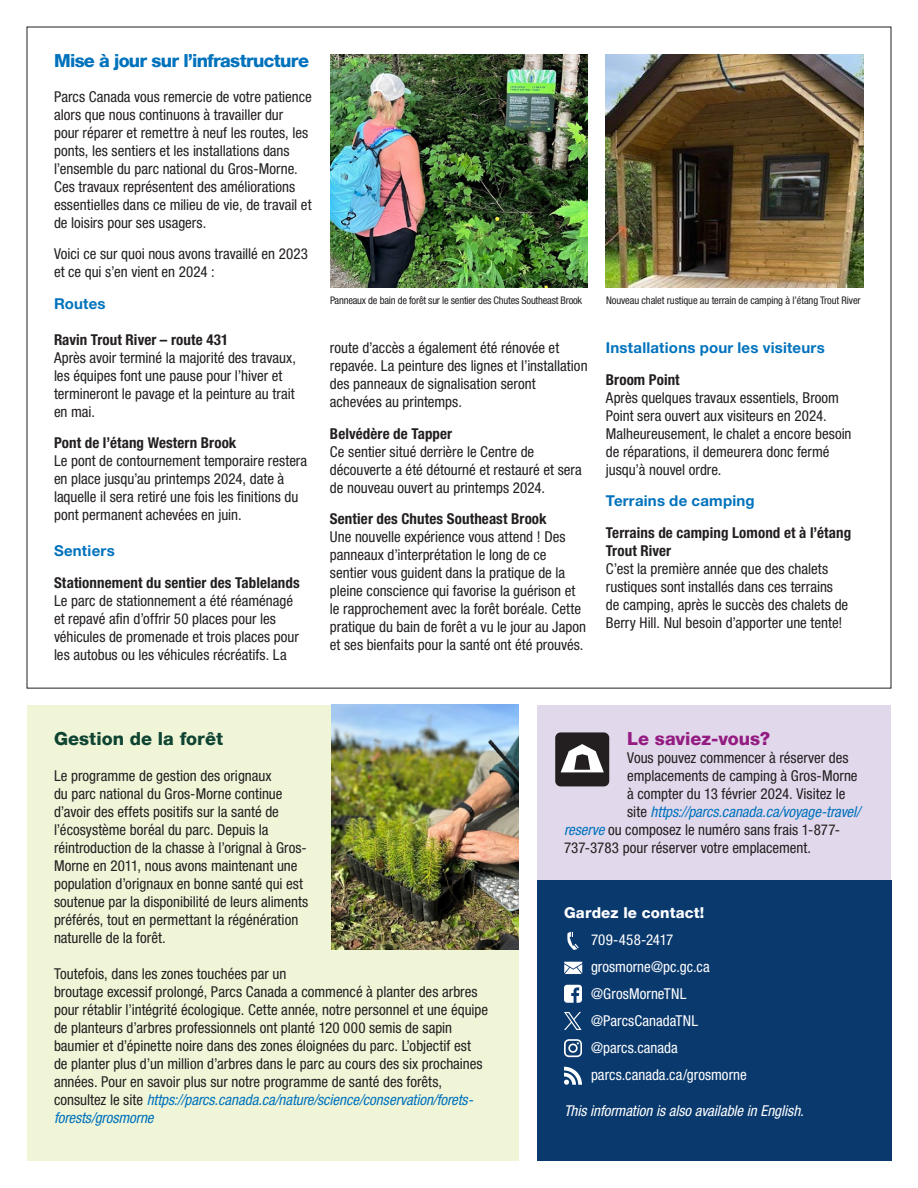
<style>
.page{position:relative;width:918px;height:1188px;background:#fff}
.page>*{position:absolute;margin:0;border:0;box-sizing:border-box;transform-origin:0 0}
.t1{font:800 18px "Helvetica Neue LT";letter-spacing:-.035em;color:#0072bc}
.t2{font:800 18px "Helvetica Neue LT";letter-spacing:.005em;color:#0e4431}
.t3{font:800 18px "Helvetica Neue LT";color:#941b82}
.t4{font:condensed 15px/18px "Helvetica Neue LT Std";color:#231f20}
.t5{font:700 condensed 15px/18px "Helvetica Neue LT Std";letter-spacing:.005em;color:#231f20}
.t6{font:condensed 15px/27px "Helvetica Neue LT Std";letter-spacing:.005em;color:#fff}
.t7{font:700 15px "Helvetica Neue LT Std";letter-spacing:.015em;color:#0072bc}
.t8{font:italic condensed 15px "Helvetica Neue LT Std";color:#0072bc}
.t9{font:italic condensed 15px "Helvetica Neue LT Std";color:#fff}
.t10{font:800 15px "Helvetica Neue LT";letter-spacing:.01em;color:#fff}
.t11{font:condensed 10.5px "Helvetica Neue LT Std";letter-spacing:-.02em;color:#231f20}
.s1{font-style:italic;color:#0072bc}
.s2{font-style:normal;color:#231f20}
</style>
<div class="page">
<div style="left:537px;top:880px;width:354px;height:281px;background:#0a396e"></div>
<div style="left:27px;top:705px;width:492px;height:456px;background:#f0f5d8"></div>
<img style="left:332px;top:705px;width:187px;height:245px">
<svg style="left:564px;top:1012px;width:18px;height:18px"></svg>
<svg style="left:564px;top:1039px;width:18px;height:18px"></svg>
<svg style="left:564px;top:985px;width:18px;height:18px"></svg>
<div style="left:537px;top:705px;width:354px;height:175px;background:#e2d8eb"></div>
<div style="left:555px;top:732px;width:54px;height:54px;background:#231f20;border-radius:5px"></div>
<svg style="left:561px;top:744px;width:43px;height:28px"></svg>
<svg style="left:567px;top:932px;width:12px;height:18px"></svg>
<svg style="left:564px;top:962px;width:18px;height:12px"></svg>
<svg style="left:564px;top:1067px;width:18px;height:18px"></svg>
<img style="left:330px;top:54px;width:258px;height:233px">
<img style="left:606px;top:54px;width:258px;height:233px">
<p class="t1" style="left:54px;top:50px;width:257px">Mise à jour sur l’infrastructure</p>
<p class="t4" style="left:54px;top:87px;width:259px">Parcs Canada vous remercie de votre patience alors que nous continuons à travailler dur pour réparer et remettre à neuf les routes, les ponts, les sentiers et les installations dans l’ensemble du parc national du Gros-Morne.<br>Ces travaux représentent des améliorations essentielles dans ce milieu de vie, de travail et de loisirs pour ses usagers.</p>
<p class="t4" style="left:54px;top:245px;width:255px">Voici ce sur quoi nous avons travaillé en 2023 et ce qui s’en vient en 2024 :</p>
<p class="t7" style="left:54px;top:294px;width:53px">Routes</p>
<p class="t5" style="left:54px;top:330px;width:176px">Ravin Trout River – route 431</p>
<p class="t4" style="left:54px;top:348px;width:244px">Après avoir terminé la majorité des travaux, les équipes font une pause pour l’hiver et termineront le pavage et la peinture au trait en mai.</p>
<p class="t5" style="left:54px;top:434px;width:184px">Pont de l’étang Western Brook</p>
<p class="t4" style="left:54px;top:452px;width:255px">Le pont de contournement temporaire restera en place jusqu’au printemps 2024, date à laquelle il sera retiré une fois les finitions du pont permanent achevées en juin.</p>
<p class="t7" style="left:54px;top:542px;width:62px">Sentiers</p>
<p class="t5" style="left:54px;top:573px;width:247px">Stationnement du sentier des Tablelands</p>
<p class="t4" style="left:54px;top:591px;width:246px">Le parc de stationnement a été réaménagé et repavé afin d’offrir 50 places pour les véhicules de promenade et trois places pour les autobus ou les véhicules récréatifs. La</p>
<p class="t11" style="left:330px;top:294px;width:254px">Panneaux de bain de forêt sur le sentier des Chutes Southeast Brook</p>
<p class="t11" style="left:606px;top:294px;width:256px">Nouveau chalet rustique au terrain de camping à l’étang Trout River</p>
<p class="t4" style="left:330px;top:339px;width:259px">route d’accès a également été rénovée et repavée. La peinture des lignes et l’installation des panneaux de signalisation seront achevées au printemps.</p>
<p class="t5" style="left:330px;top:424px;width:124px">Belvédère de Tapper</p>
<p class="t4" style="left:330px;top:442px;width:253px">Ce sentier situé derrière le Centre de découverte a été détourné et restauré et sera de nouveau ouvert au printemps 2024.</p>
<p class="t5" style="left:330px;top:510px;width:218px">Sentier des Chutes Southeast Brook</p>
<p class="t4" style="left:330px;top:528px;width:258px">Une nouvelle expérience vous attend ! Des panneaux d’interprétation le long de ce sentier vous guident dans la pratique de la pleine conscience qui favorise la guérison et le rapprochement avec la forêt boréale. Cette pratique du bain de forêt a vu le jour au Japon et ses bienfaits pour la santé ont été prouvés.</p>
<p class="t7" style="left:606px;top:339px;width:220px">Installations pour les visiteurs</p>
<p class="t5" style="left:606px;top:370px;width:75px">Broom Point</p>
<p class="t4" style="left:606px;top:388px;width:247px">Après quelques travaux essentiels, Broom Point sera ouvert aux visiteurs en 2024.<br>Malheureusement, le chalet a encore besoin de réparations, il demeurera donc fermé jusqu’à nouvel ordre.</p>
<p class="t7" style="left:606px;top:492px;width:150px">Terrains de camping</p>
<p class="t5" style="left:606px;top:523px;width:247px">Terrains de camping Lomond et à l’étang<br>Trout River</p>
<p class="t4" style="left:606px;top:559px;width:244px">C’est la première année que des chalets rustiques sont installés dans ces terrains de camping, après le succès des chalets de Berry Hill. Nul besoin d’apporter une tente!</p>
<p class="t2" style="left:54px;top:728px;width:171px">Gestion de la forêt</p>
<p class="t4" style="left:54px;top:767px;width:256px">Le programme de gestion des orignaux<br>du parc national du Gros-Morne continue d’avoir des effets positifs sur la santé de l’écosystème boréal du parc. Depuis la réintroduction de la chasse à l’orignal à Gros-Morne en 2011, nous avons maintenant une population d’orignaux en bonne santé qui est soutenue par la disponibilité de leurs aliments préférés, tout en permettant la régénération naturelle de la forêt.</p>
<p class="t4" style="left:54px;top:965px;width:436px">Toutefois, dans les zones touchées par un<br>broutage excessif prolongé, Parcs Canada a commencé à planter des arbres pour rétablir l’intégrité écologique. Cette année, notre personnel et une équipe de planteurs d’arbres professionnels ont planté 120 000 semis de sapin baumier et d’épinette noire dans des zones éloignées du parc. L’objectif est de planter plus d’un million d’arbres dans le parc au cours des six prochaines années. Pour en savoir plus sur notre programme de santé des forêts, consultez le site <span class="s1">https://parcs.canada.ca/nature/science/conservation/forets&shy;forests/grosmorne</span></p>
<p class="t3" style="left:627px;top:728px;width:144px">Le saviez-vous?</p>
<p class="t4" style="left:627px;top:749px;width:223px">Vous pouvez commencer à réserver des</p>
<p class="t4" style="left:627px;top:767px;width:232px">emplacements de camping à Gros-Morne</p>
<p class="t4" style="left:627px;top:785px;width:220px">à compter du 13 février 2024. Visitez le</p>
<p class="t8" style="left:627px;top:803px;width:235px"><span class="s2">site</span> https://parcs.canada.ca/voyage-travel/</p>
<p class="t4" style="left:564px;top:821px;width:278px"><span class="s1">reserve</span> ou composez le numéro sans frais 1-877-</p>
<p class="t4" style="left:564px;top:839px;width:249px">737-3783 pour réserver votre emplacement.</p>
<p class="t10" style="left:564px;top:904px;width:142px">Gardez le contact!</p>
<p class="t6" style="left:591px;top:926px;width:157px">709-458-2417 grosmorne@pc.gc.ca @GrosMorneTNL @ParcsCanadaTNL @parcs.canada parcs.canada.ca/grosmorne</p>
<p class="t9" style="left:564px;top:1102px;width:241px">This information is also available in English.</p>
</div>
